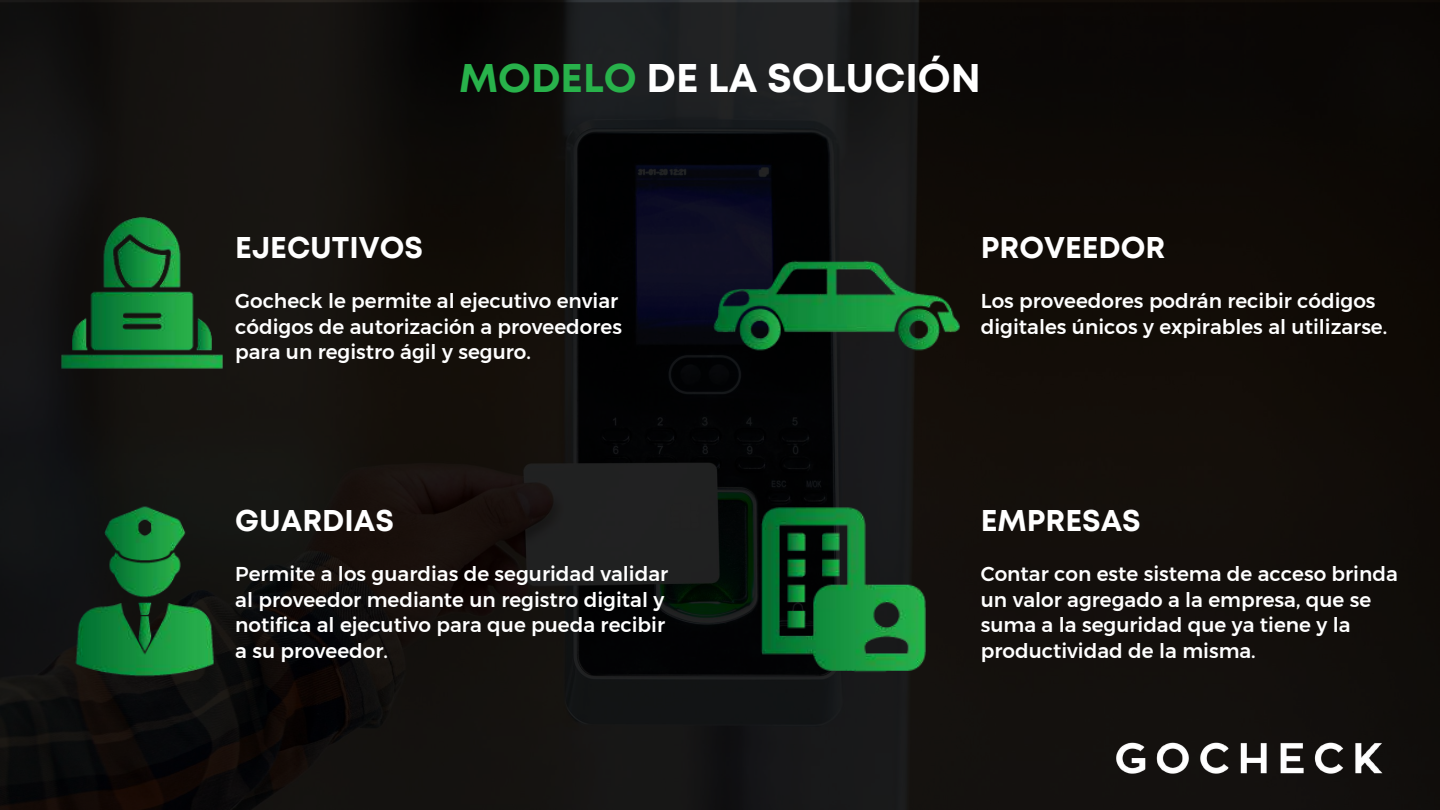
<style>
.page{position:relative;width:1440px;height:810px;background:#fff}
.page>*{position:absolute;margin:0;border:0;box-sizing:border-box;transform-origin:0 0}
.t1{font:700 40px "Mont";color:#fff}
.t2{font:700 30px "Mont";color:#fff}
.t3{font:20px/25.5px "Kief Montaser Medium";color:#fff}
.s1{color:#28b24b}
</style>
<div class="page">
<img style="left:0;top:0;width:1440px;height:810px">
<img style="left:1087px;top:729px;width:321px;height:59px">
<img style="left:710px;top:255px;width:260px;height:100px">
<img style="left:57px;top:506px;width:171px;height:177px">
<img style="left:729px;top:478px;width:222px;height:233px">
<img style="left:45px;top:202px;width:192px;height:201px">
<h1 class="t1" style="left:459px;top:63px;width:523px"><span class="s1">MODELO</span> DE LA SOLUCIÓN</h1>
<h2 class="t2" style="left:235px;top:236px;width:189px">EJECUTIVOS</h2>
<h2 class="t2" style="left:981px;top:236px;width:186px">PROVEEDOR</h2>
<p class="t3" style="left:235px;top:288px;width:388px">Gocheck le permite al ejecutivo enviar códigos de autorización a proveedores para un registro ágil y seguro.</p>
<h2 class="t2" style="left:235px;top:509px;width:160px">GUARDIAS</h2>
<p class="t3" style="left:235px;top:561px;width:435px">Permite a los guardias de seguridad validar al proveedor mediante un registro digital y notifica al ejecutivo para que pueda recibir a su proveedor.</p>
<p class="t3" style="left:981px;top:288px;width:408px">Los proveedores podrán recibir códigos digitales únicos y expirables al utilizarse.</p>
<h2 class="t2" style="left:981px;top:509px;width:161px">EMPRESAS</h2>
<p class="t3" style="left:981px;top:561px;width:419px">Contar con este sistema de acceso brinda un valor agregado a la empresa, que se suma a la seguridad que ya tiene y la productividad de la misma.</p>
</div>
